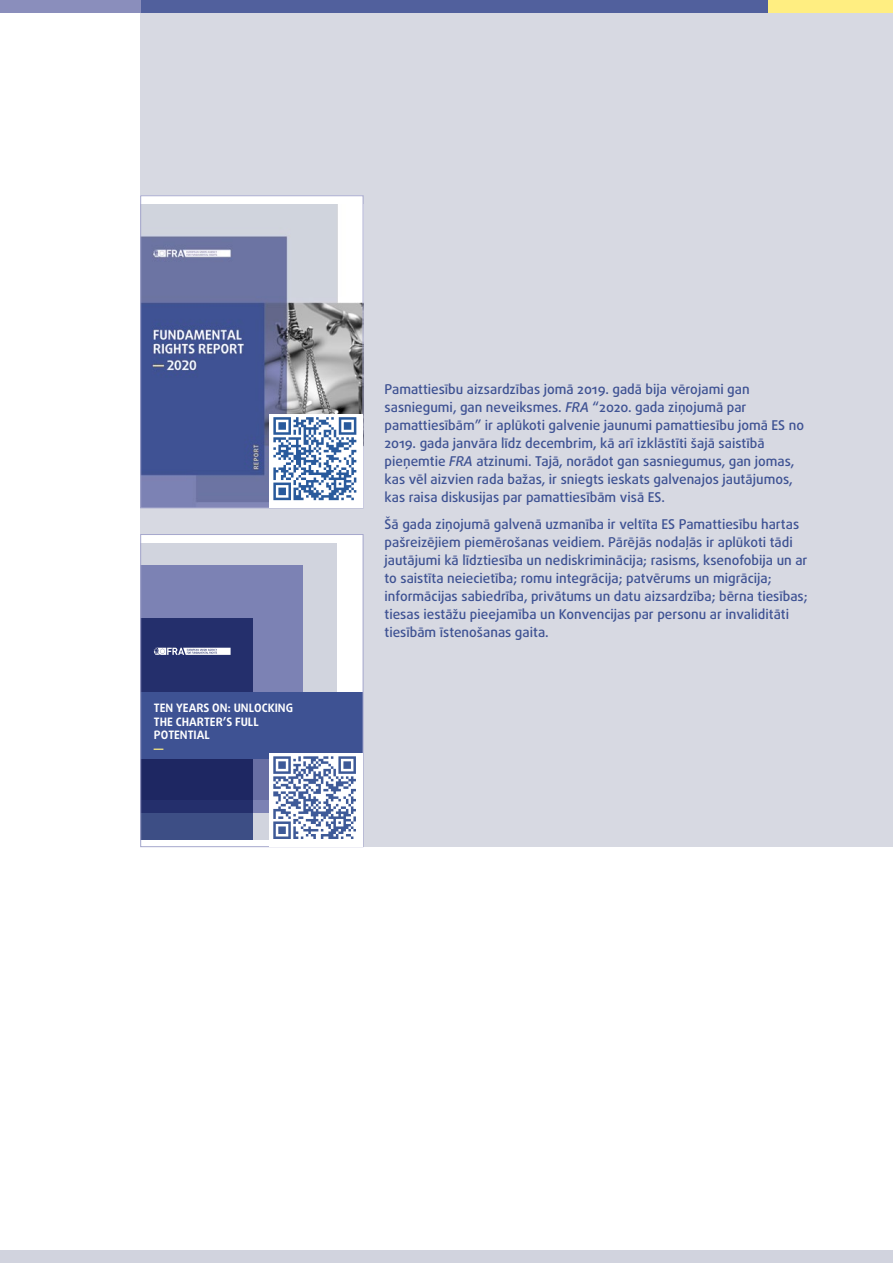
<style>
.page{position:relative;width:893px;height:1263px;background:#fff}
.page>*{position:absolute;margin:0;border:0;box-sizing:border-box;transform-origin:0 0}
.body_end{font:500 13.5px/18px "Daxline Pro";color:#3e5293}
.body_end_break{font:500 13.5px/18px "Daxline Pro";color:#3e5293}
.t1{font:700 11.55px/13px "Daxline Pro";color:#fff}
.t2{font:700 11.55px "Daxline Pro";color:#ffee81}
.s1{font-style:italic}
</style>
<div class="page">
<hr style="left:0;top:0;width:1px;height:1201px;background:#d7d9e2">
<div style="left:140px;top:0;width:753px;height:847px;background:#d7d9e2"></div>
<div style="left:141px;top:196px;width:222px;height:312px;background:#fff"></div>
<img style="left:142px;top:205px;width:219px;height:301px">
<div style="left:140px;top:196px;width:223px;height:312px;border:1px solid #a5a7cc"></div>
<div style="left:269px;top:414px;width:94px;height:93px;background:#fff"></div>
<svg style="left:273px;top:417px;width:83px;height:83px"></svg>
<div style="left:141px;top:534px;width:222px;height:313px;background:#fff"></div>
<div style="left:141px;top:543px;width:196px;height:297px;background:#d1d4de"></div>
<div style="left:141px;top:565px;width:162px;height:248px;background:#7c82b4"></div>
<svg style="left:142px;top:618px;width:111px;height:222px;background:#2a3772"></svg>
<svg style="left:142px;top:759px;width:128px;height:41px;background:#29316b"></svg>
<svg style="left:153px;top:648px;width:78px;height:7px"></svg>
<div style="left:141px;top:692px;width:222px;height:67px;background:#3e5293"></div>
<div style="left:140px;top:534px;width:223px;height:313px;border:1px solid #a5a7cc"></div>
<div style="left:270px;top:753px;width:93px;height:93px;background:#fff"></div>
<svg style="left:273px;top:756px;width:83px;height:83px"></svg>
<div style="left:0;top:1250px;width:893px;height:13px;background:#d1d3de"></div>
<div style="left:0;top:0;width:141px;height:13px;background:#8a8ebc"></div>
<div style="left:141px;top:0;width:646px;height:13px;background:#51609d"></div>
<div style="left:769px;top:0;width:124px;height:13px;background:#ffee81"></div>
<p class="t1" style="left:154px;top:702px;width:141px">TEN YEARS ON: UNLOCKING<br>THE CHARTER’S FULL<br>POTENTIAL</p>
<p class="t2" style="left:154px;top:741px;width:11px">―</p>
<p class="body_end_break" style="left:384px;top:380px;width:421px">Pamattiesību aizsardzības jomā 2019. gadā bija vērojami gan sasniegumi, gan neveiksmes. <span class="s1">FRA</span> “2020. gada ziņojumā par pamattiesībām” ir aplūkoti galvenie jaunumi pamattiesību jomā ES no 2019. gada janvāra līdz decembrim, kā arī izklāstīti šajā saistībā pieņemtie <span class="s1">FRA</span> atzinumi. Tajā, norādot gan sasniegumus, gan jomas, kas vēl aizvien rada bažas, ir sniegts ieskats galvenajos jautājumos, kas raisa diskusijas par pamattiesībām visā ES.</p>
<p class="body_end" style="left:384px;top:515px;width:425px">Šā gada ziņojumā galvenā uzmanība ir veltīta ES Pamattiesību hartas pašreizējiem piemērošanas veidiem. Pārējās nodaļās ir aplūkoti tādi jautājumi kā līdztiesība un nediskriminācija; rasisms, ksenofobija un ar to saistīta neiecietība; romu integrācija; patvērums un migrācija; informācijas sabiedrība, privātums un datu aizsardzība; bērna tiesības; tiesas iestāžu pieejamība un Konvencijas par personu ar invaliditāti tiesībām īstenošanas gaita.</p>
</div>
